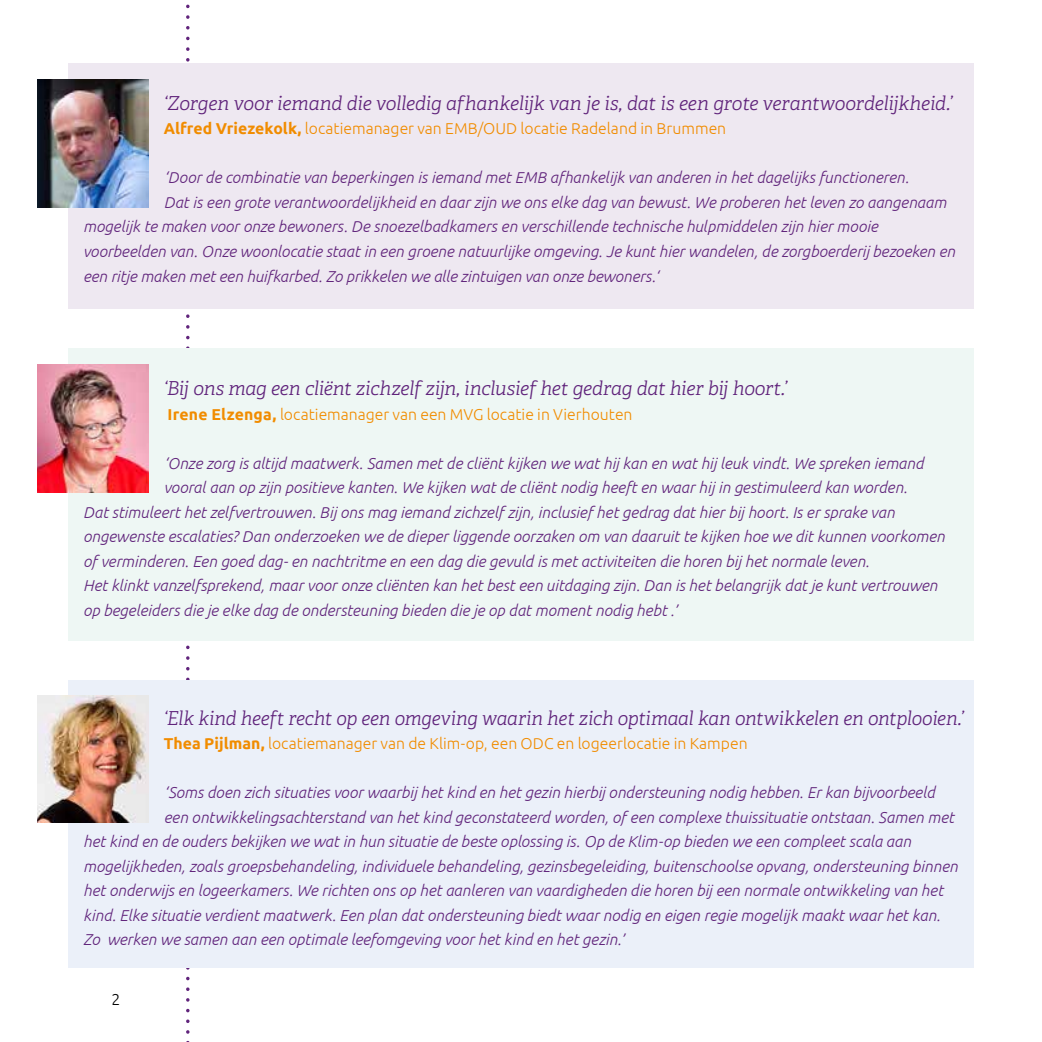
<style>
.page{position:relative;width:1042px;height:1042px;background:#fff}
.page>*{position:absolute;margin:0;border:0;box-sizing:border-box;transform-origin:0 0}
.t1{font:italic 300 19.25px "Adelle";letter-spacing:-.015em;color:#60237b}
.t2{font:italic 300 15.75px "Ubuntu";color:#60237b}
.t3{font:300 15.75px "Ubuntu";color:#f18c00}
.t4{font:300 15.75px "Ubuntu";color:#000}
.s1{font-weight:700}
</style>
<div class="page">
<svg style="left:186px;top:4px;width:4px;height:1038px"></svg>
<div style="left:68px;top:63px;width:906px;height:245px;background:#eee8f1"></div>
<div style="left:68px;top:680px;width:906px;height:287px;background:#ebf0f9"></div>
<div style="left:68px;top:348px;width:906px;height:293px;background:#eef7f4"></div>
<img style="left:37px;top:695px;width:112px;height:128px">
<img style="left:37px;top:364px;width:112px;height:128px">
<img style="left:37px;top:80px;width:112px;height:128px">
<p class="t1" style="left:164px;top:91px;width:790px">‘Zorgen voor iemand die volledig afhankelijk van je is, dat is een grote verantwoordelijkheid.’</p>
<p class="t3" style="left:164px;top:119px;width:564px"><span class="s1">Alfred Vriezekolk,</span> locatiemanager van EMB/OUD locatie Radeland in Brummen</p>
<p class="t2" style="left:164px;top:168px;width:746px">‘Door de combinatie van beperkingen is iemand met EMB afhankelijk van anderen in het dagelijks functioneren.</p>
<p class="t2" style="left:164px;top:193px;width:784px">Dat is een grote verantwoordelijkheid en daar zijn we ons elke dag van bewust. We proberen het leven zo aangenaam</p>
<p class="t2" style="left:83px;top:217px;width:796px">mogelijk te maken voor onze bewoners. De snoezelbadkamers en verschillende technische hulpmiddelen zijn hier mooie</p>
<p class="t2" style="left:83px;top:242px;width:873px">voorbeelden van. Onze woonlocatie staat in een groene natuurlijke omgeving. Je kunt hier wandelen, de zorgboerderij bezoeken en</p>
<p class="t2" style="left:83px;top:266px;width:577px">een ritje maken met een huifkarbed. Zo prikkelen we alle zintuigen van onze bewoners.‘</p>
<p class="t1" style="left:164px;top:377px;width:625px">‘Bij ons mag een cliënt zichzelf zijn, inclusief het gedrag dat hier bij hoort.’</p>
<p class="t3" style="left:167px;top:405px;width:466px"><span class="s1">Irene Elzenga,</span> locatiemanager van een MVG locatie in Vierhouten</p>
<p class="t2" style="left:164px;top:454px;width:761px">‘Onze zorg is altijd maatwerk. Samen met de cliënt kijken we wat hij kan en wat hij leuk vindt. We spreken iemand</p>
<p class="t2" style="left:164px;top:478px;width:745px">vooral aan op zijn positieve kanten. We kijken wat de cliënt nodig heeft en waar hij in gestimuleerd kan worden.</p>
<p class="t2" style="left:83px;top:503px;width:813px">Dat stimuleert het zelfvertrouwen. Bij ons mag iemand zichzelf zijn, inclusief het gedrag dat hier bij hoort. Is er sprake van</p>
<p class="t2" style="left:83px;top:527px;width:863px">ongewenste escalaties? Dan onderzoeken we de dieper liggende oorzaken om van daaruit te kijken hoe we dit kunnen voorkomen</p>
<p class="t2" style="left:83px;top:552px;width:788px">of verminderen. Een goed dag- en nachtritme en een dag die gevuld is met activiteiten die horen bij het normale leven.</p>
<p class="t2" style="left:83px;top:576px;width:856px">Het klinkt vanzelfsprekend, maar voor onze cliënten kan het best een uitdaging zijn. Dan is het belangrijk dat je kunt vertrouwen</p>
<p class="t2" style="left:83px;top:601px;width:596px">op begeleiders die je elke dag de ondersteuning bieden die je op dat moment nodig hebt .’</p>
<p class="t1" style="left:164px;top:706px;width:801px">‘Elk kind heeft recht op een omgeving waarin het zich optimaal kan ontwikkelen en ontplooien.’</p>
<p class="t3" style="left:164px;top:734px;width:585px"><span class="s1">Thea Pijlman,</span> locatiemanager van de Klim-op, een ODC en logeerlocatie in Kampen</p>
<p class="t2" style="left:164px;top:783px;width:772px">‘Soms doen zich situaties voor waarbij het kind en het gezin hierbij ondersteuning nodig hebben. Er kan bijvoorbeeld</p>
<p class="t2" style="left:164px;top:807px;width:792px">een ontwikkelingsachterstand van het kind geconstateerd worden, of een complexe thuissituatie ontstaan. Samen met</p>
<p class="t2" style="left:83px;top:832px;width:829px">het kind en de ouders bekijken we wat in hun situatie de beste oplossing is. Op de Klim-op bieden we een compleet scala aan</p>
<p class="t2" style="left:83px;top:856px;width:876px">mogelijkheden, zoals groepsbehandeling, individuele behandeling, gezinsbegeleiding, buitenschoolse opvang, ondersteuning binnen</p>
<p class="t2" style="left:83px;top:881px;width:861px">het onderwijs en logeerkamers. We richten ons op het aanleren van vaardigheden die horen bij een normale ontwikkeling van het</p>
<p class="t2" style="left:83px;top:905px;width:859px">kind. Elke situatie verdient maatwerk. Een plan dat ondersteuning biedt waar nodig en eigen regie mogelijk maakt waar het kan.</p>
<p class="t2" style="left:83px;top:930px;width:543px">Zo werken we samen aan een optimale leefomgeving voor het kind en het gezin.’</p>
<p class="t4" style="left:112px;top:989px;width:10px">2</p>
</div>
